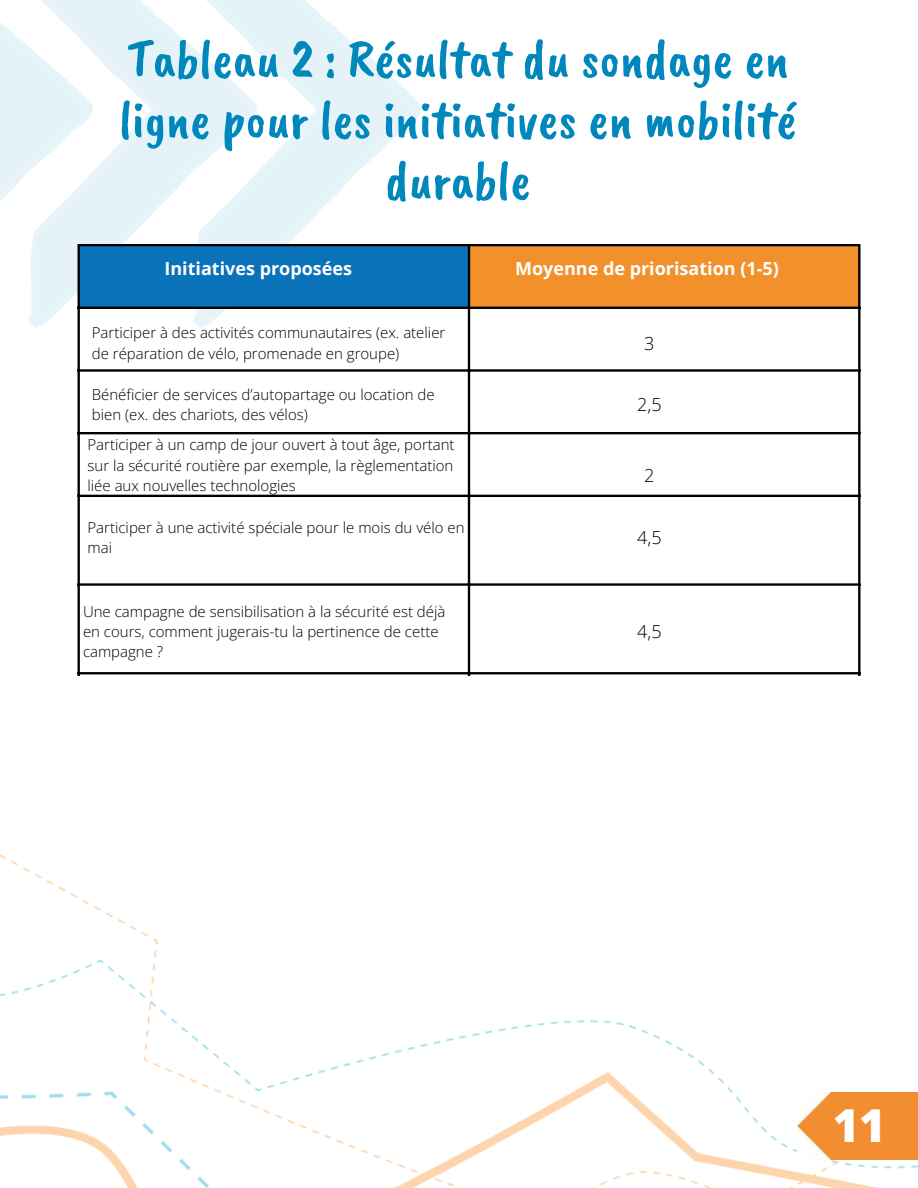
<style>
.page{position:relative;width:918px;height:1188px;background:#fff}
.page>*{position:absolute;margin:0;border:0;box-sizing:border-box;transform-origin:0 0}
.t1{font:54px/60.8px "Caveat Brush";color:#0087bc;text-align:center}
.t2{font:800 45.45px "Open Sans";color:#fff}
.t3{font:700 18px "Open Sans";color:#fff}
.t4{font:300 18px "Open Sans";color:#000}
.t5{font:300 15px/20.2px "Open Sans";color:#000}
</style>
<div class="page">
<img style="left:0;top:0;width:471px;height:363px">
<img style="left:0;top:854px;width:918px;height:334px">
<img style="left:798px;top:1093px;width:120px;height:66px">
<div style="left:78px;top:245px;width:391px;height:63px;background:#0a72b9"></div>
<div style="left:469px;top:245px;width:391px;height:63px;background:#f2912c"></div>
<hr style="left:78px;top:246px;width:2px;height:430px;background:#000">
<hr style="left:468px;top:246px;width:2px;height:430px;background:#000">
<hr style="left:858px;top:246px;width:2px;height:430px;background:#000">
<hr style="left:78px;top:244px;width:782px;height:2px;background:#000">
<hr style="left:78px;top:307px;width:782px;height:2px;background:#000">
<hr style="left:78px;top:369px;width:782px;height:3px;background:#000">
<hr style="left:78px;top:432px;width:782px;height:2px;background:#000">
<hr style="left:78px;top:495px;width:782px;height:2px;background:#000">
<hr style="left:78px;top:583px;width:782px;height:3px;background:#000">
<hr style="left:78px;top:672px;width:782px;height:2px;background:#000">
<hr style="left:78px;top:761px;width:782px;height:1px;background:#000">
<hr style="left:78px;top:823px;width:782px;height:1px;background:#000">
<hr style="left:78px;top:886px;width:782px;height:1px;background:#000">
<p class="t1" style="left:119px;top:28px;width:679px">Tableau 2 : Résultat du sondage en ligne pour les initiatives en mobilité durable</p>
<p class="t3" style="left:165px;top:256px;width:189px">Initiatives proposées</p>
<p class="t3" style="left:515px;top:256px;width:265px">Moyenne de priorisation (1-5)</p>
<p class="t5" style="left:92px;top:322px;width:355px">Participer à des activités communautaires (ex. atelier de réparation de vélo, promenade en groupe)</p>
<p class="t5" style="left:92px;top:384px;width:344px">Bénéficier de services d’autopartage ou location de bien (ex. des chariots, des vélos)</p>
<p class="t5" style="left:88px;top:434px;width:369px;text-align:justify">Participer à un camp de jour ouvert à tout âge, portant sur la sécurité routière par exemple, la règlementation liée aux nouvelles technologies</p>
<p class="t5" style="left:88px;top:517px;width:379px">Participer à une activité spéciale pour le mois du vélo en mai</p>
<p class="t5" style="left:83px;top:601px;width:364px">Une campagne de sensibilisation à la sécurité est déjà en cours, comment jugerais-tu la pertinence de cette campagne ?</p>
<p class="t4" style="left:644px;top:330px;width:12px">3</p>
<p class="t4" style="left:637px;top:392px;width:26px">2,5</p>
<p class="t4" style="left:644px;top:463px;width:12px">2</p>
<p class="t4" style="left:637px;top:525px;width:26px">4,5</p>
<p class="t4" style="left:637px;top:619px;width:26px">4,5</p>
<p class="t2" style="left:833px;top:1093px;width:55px">11</p>
</div>
